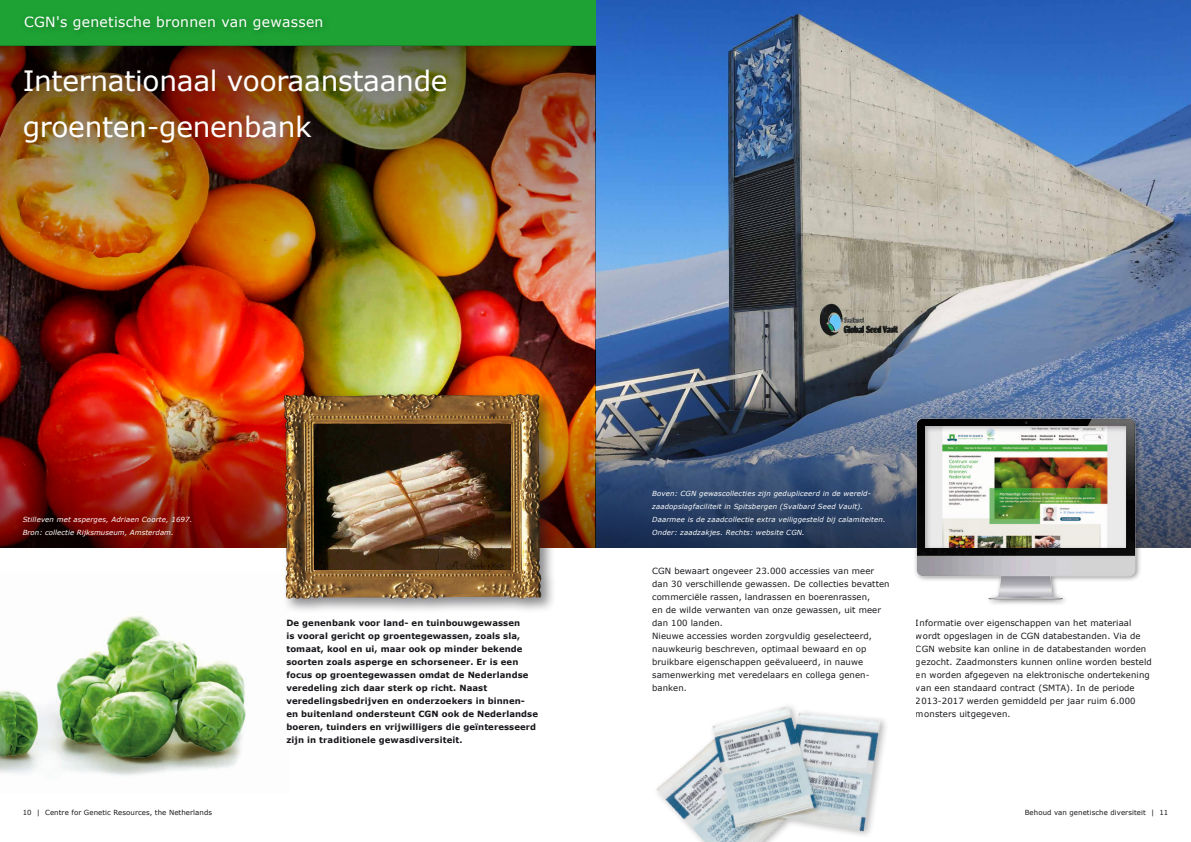
<style>
.page{position:relative;width:1191px;height:842px;background:#fff}
.page>*{position:absolute;margin:0;border:0;box-sizing:border-box;transform-origin:0 0}
.t1{font:28px/45.6px "Verdana";letter-spacing:-.01em;color:#fff}
.t2{font:14px "Verdana";letter-spacing:.02em;color:#fff}
.t3{font:8.5px/13px "Verdana";letter-spacing:.01em;color:#1a171c}
.t4{font:700 8.5px/13px "Verdana";letter-spacing:.01em;color:#1a171c}
.t5{font:italic 7px/13px "Verdana";letter-spacing:.02em;color:#fff}
.t6{font:7px "Verdana";letter-spacing:.01em;color:#1a171c}
</style>
<div class="page">
<img style="left:0;top:0;width:1191px;height:385px">
<img style="left:0;top:59px;width:595px;height:280px">
<img style="left:0;top:615px;width:246px;height:161px">
<img style="left:0;top:385px;width:1191px;height:163px">
<div style="left:0;top:0;width:596px;height:46px;background:#1da233"></div>
<div style="left:281px;top:391px;width:276px;height:224px;background:#1a171c;opacity:.5"></div>
<img style="left:284px;top:394px;width:235px;height:205px">
<img style="left:314px;top:425px;width:196px;height:144px">
<svg style="left:0;top:46px;width:595px;height:13px;background:#473212"></svg>
<div style="left:21px;top:12px;width:309px;height:26px;background:#1c9e32"></div>
<img style="left:656px;top:705px;width:230px;height:137px">
<img style="left:887px;top:390px;width:271px;height:214px">
<div style="left:924px;top:425px;width:201px;height:123px;background:#1a171c;opacity:.3"></div>
<h2 class="t2" style="left:24px;top:13px;width:301px">CGN's genetische bronnen van gewassen</h2>
<h1 class="t1" style="left:23px;top:59px;width:426px">Internationaal vooraanstaande groenten-genenbank</h1>
<p class="t5" style="left:23px;top:513px;width:171px">Stilleven met asperges, Adriaen Coorte, 1697.<br>Bron: collectie Rijksmuseum, Amsterdam.</p>
<p class="t4" style="left:286px;top:616px;width:253px">De genenbank voor land- en tuinbouwgewassen<br>is vooral gericht op groentegewassen, zoals sla, tomaat, kool en ui, maar ook op minder bekende soorten zoals asperge en schorseneer. Er is een focus op groentegewassen omdat de Nederlandse veredeling zich daar sterk op richt. Naast veredelingsbedrijven en onderzoekers in binnen&shy;en buitenland ondersteunt CGN ook de Nederlandse boeren, tuinders en vrijwilligers die geïnteresseerd zijn in traditionele gewasdiversiteit.</p>
<p class="t5" style="left:652px;top:487px;width:235px">Boven: CGN gewascollecties zijn gedupliceerd in de wereld&shy;zaadopslagfaciliteit in Spitsbergen (Svalbard Seed Vault).<br>Daarmee is de zaadcollectie extra veiliggesteld bij calamiteiten.<br>Onder: zaadzakjes. Rechts: website CGN.</p>
<p class="t3" style="left:652px;top:564px;width:239px">CGN bewaart ongeveer 23.000 accessies van meer dan 30 verschillende gewassen. De collecties bevatten commerciële rassen, landrassen en boerenrassen,<br>en de wilde verwanten van onze gewassen, uit meer dan 100 landen.<br>Nieuwe accessies worden zorgvuldig geselecteerd, nauwkeurig beschreven, optimaal bewaard en op bruikbare eigenschappen geëvalueerd, in nauwe samenwerking met veredelaars en collega genen&shy;banken.</p>
<p class="t3" style="left:916px;top:616px;width:237px">Informatie over eigenschappen van het materiaal wordt opgeslagen in de CGN databestanden. Via de CGN website kan online in de databestanden worden gezocht. Zaadmonsters kunnen online worden besteld en worden afgegeven na elektronische ondertekening van een standaard contract (SMTA). In de periode 2013-2017 werden gemiddeld per jaar ruim 6.000 monsters uitgegeven.</p>
<p class="t6" style="left:23px;top:808px;width:191px">10 | Centre for Genetic Resources, the Netherlands</p>
<p class="t6" style="left:1024px;top:808px;width:145px">Behoud van genetische diversiteit | 11</p>
</div>
